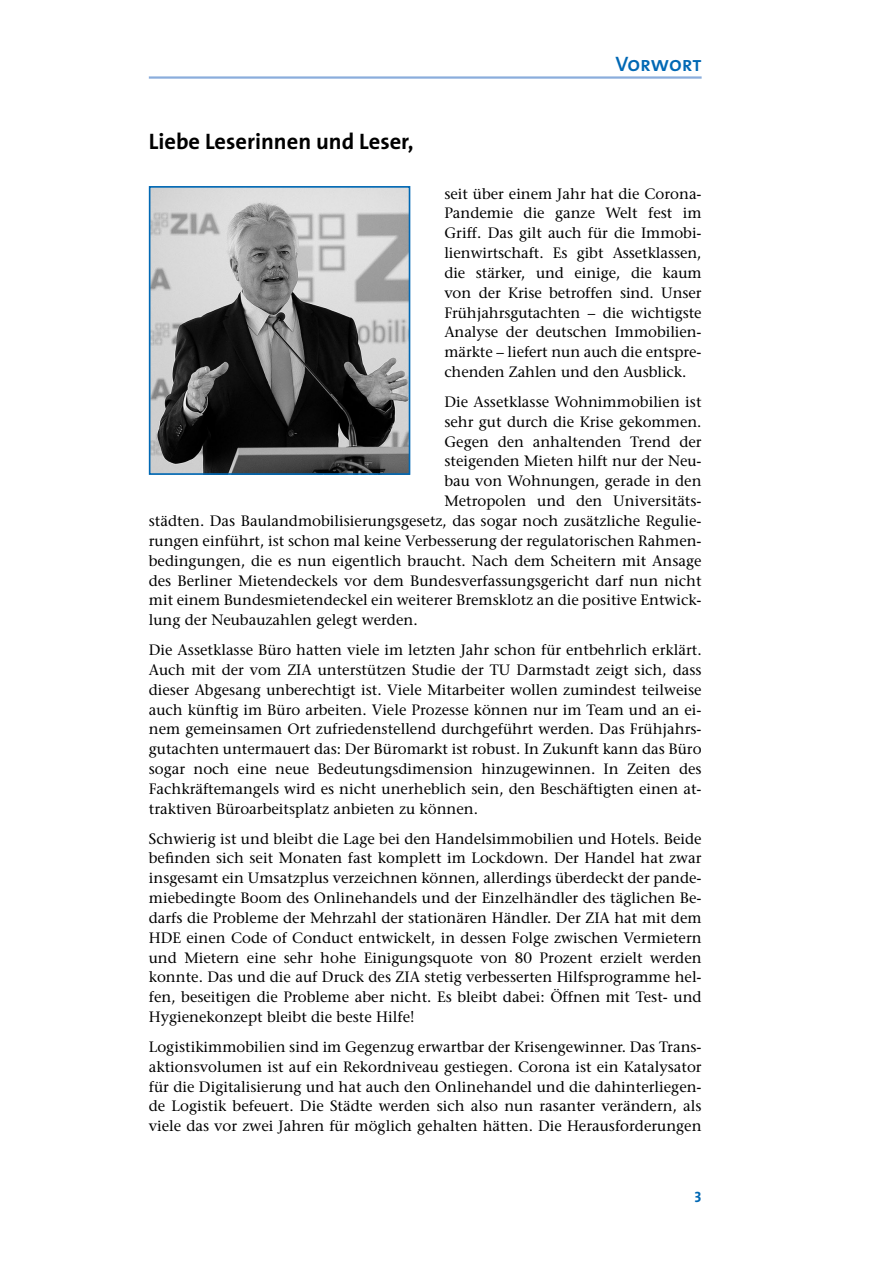
<style>
.page{position:relative;width:893px;height:1263px;background:#fff}
.page>*{position:absolute;margin:0;border:0;box-sizing:border-box;transform-origin:0 0}
.Grundschrift{font:700 22.5px "The Sans";color:#000}
.t1{font:21px "The Sans Semi Bold Caps";letter-spacing:-.005em;color:#0068b4}
.Grundschrift-2{font:15px/19.8px "Stone Serif";color:#000;text-align:justify}
.t2{font:15px "The Sans Bold Caps";color:#0068b4}
</style>
<div class="page">
<hr style="left:149px;top:76px;width:553px;height:3px;background:#8aaddc">
<img style="left:152px;top:189px;width:255px;height:283px">
<div style="left:149px;top:186px;width:261px;height:289px;border:2px solid #0068b4"></div>
<p class="Grundschrift" style="left:149px;top:122px;width:266px">Liebe Leserinnen und Leser,</p>
<h2 class="t1" style="left:615px;top:46px;width:88px">Vorwort</h2>
<p class="Grundschrift-2" style="left:444px;top:183px;width:259px">seit über einem Jahr hat die Corona-Pandemie die ganze Welt fest im Griff. Das gilt auch für die Immobi&shy;lienwirtschaft. Es gibt Assetklassen, die stärker, und einige, die kaum von der Krise betroffen sind. Unser Frühjahrsgutachten – die wichtigste Analyse der deutschen Immobilien&shy;märkte – liefert nun auch die entspre&shy;chenden Zahlen und den Ausblick.</p>
<p class="Grundschrift-2" style="left:444px;top:392px;width:259px">Die Assetklasse Wohnimmobilien ist</p>
<p class="Grundschrift-2" style="left:444px;top:411px;width:259px">sehr gut durch die Krise gekommen.</p>
<p class="Grundschrift-2" style="left:444px;top:431px;width:259px">Gegen den anhaltenden Trend der</p>
<p class="Grundschrift-2" style="left:444px;top:451px;width:259px">steigenden Mieten hilft nur der Neu-</p>
<p class="Grundschrift-2" style="left:444px;top:471px;width:259px">bau von Wohnungen, gerade in den</p>
<p class="Grundschrift-2" style="left:444px;top:491px;width:259px">Metropolen und den Universitäts-</p>
<p class="Grundschrift-2" style="left:149px;top:511px;width:554px">städten. Das Baulandmobilisierungsgesetz, das sogar noch zusätzliche Regulie-</p>
<p class="Grundschrift-2" style="left:149px;top:531px;width:554px">rungen einführt, ist schon mal keine Verbesserung der regulatorischen Rahmen-</p>
<p class="Grundschrift-2" style="left:149px;top:550px;width:554px">bedingungen, die es nun eigentlich braucht. Nach dem Scheitern mit Ansage</p>
<p class="Grundschrift-2" style="left:149px;top:570px;width:554px">des Berliner Mietendeckels vor dem Bundesverfassungsgericht darf nun nicht</p>
<p class="Grundschrift-2" style="left:149px;top:590px;width:554px">mit einem Bundesmietendeckel ein weiterer Bremsklotz an die positive Entwick-</p>
<p class="Grundschrift-2" style="left:149px;top:610px;width:270px">lung der Neubauzahlen gelegt werden.</p>
<p class="Grundschrift-2" style="left:149px;top:640px;width:554px">Die Assetklasse Büro hatten viele im letzten Jahr schon für entbehrlich erklärt.<br>Auch mit der vom ZIA unterstützen Studie der TU Darmstadt zeigt sich, dass dieser Abgesang unberechtigt ist. Viele Mitarbeiter wollen zumindest teilweise auch künftig im Büro arbeiten. Viele Prozesse können nur im Team und an ei&shy;nem gemeinsamen Ort zufriedenstellend durchgeführt werden. Das Frühjahrs&shy;gutachten untermauert das: Der Büromarkt ist robust. In Zukunft kann das Büro sogar noch eine neue Bedeutungsdimension hinzugewinnen. In Zeiten des Fachkräftemangels wird es nicht unerheblich sein, den Beschäftigten einen at&shy;traktiven Büroarbeitsplatz anbieten zu können.</p>
<p class="Grundschrift-2" style="left:149px;top:828px;width:554px">Schwierig ist und bleibt die Lage bei den Handelsimmobilien und Hotels. Beide befinden sich seit Monaten fast komplett im Lockdown. Der Handel hat zwar insgesamt ein Umsatzplus verzeichnen können, allerdings überdeckt der pande&shy;miebedingte Boom des Onlinehandels und der Einzelhändler des täglichen Be&shy;darfs die Probleme der Mehrzahl der stationären Händler. Der ZIA hat mit dem HDE einen Code of Conduct entwickelt, in dessen Folge zwischen Vermietern und Mietern eine sehr hohe Einigungsquote von 80 Prozent erzielt werden konnte. Das und die auf Druck des ZIA stetig verbesserten Hilfsprogramme hel&shy;fen, beseitigen die Probleme aber nicht. Es bleibt dabei: Öffnen mit Test- und Hygienekonzept bleibt die beste Hilfe!</p>
<p class="Grundschrift-2" style="left:149px;top:1037px;width:554px">Logistikimmobilien sind im Gegenzug erwartbar der Krisengewinner. Das Trans&shy;aktionsvolumen ist auf ein Rekordniveau gestiegen. Corona ist ein Katalysator für die Digitalisierung und hat auch den Onlinehandel und die dahinterliegen&shy;de Logistik befeuert. Die Städte werden sich also nun rasanter verändern, als viele das vor zwei Jahren für möglich gehalten hätten. Die Herausforderungen</p>
<p class="t2" style="left:694px;top:1184px;width:9px">3</p>
</div>
